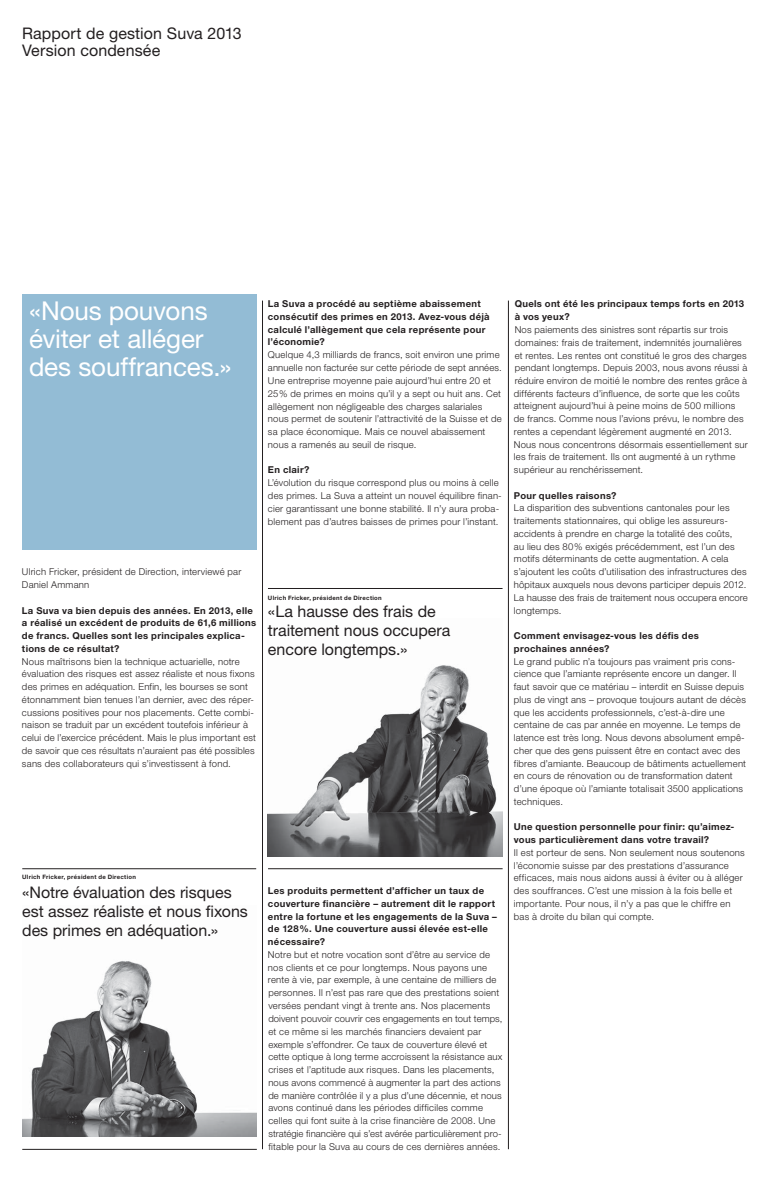
<style>
.page{position:relative;width:774px;height:1191px;background:#fff}
.page>*{position:absolute;margin:0;border:0;box-sizing:border-box;transform-origin:0 0}
.t1{font:26px/28px "Helvetica Neue LT Std";letter-spacing:-.005em;color:#fff}
.t2{font:16px/19px "Helvetica Neue LT Std";color:#231f20}
.t3{font:300 9.5px/12.8px "Helvetica Neue LT Std";letter-spacing:.025em;color:#231f20}
.t4{font:700 9.5px/12.8px "Helvetica Neue LT Std";letter-spacing:.03em;color:#231f20}
.t5{font:700 6px "Helvetica Neue LT Std";letter-spacing:.045em;color:#231f20}
</style>
<div class="page">
<div style="left:22px;top:295px;width:235px;height:255px;background:#93bcd5"></div>
<img style="left:268px;top:665px;width:235px;height:191px">
<hr style="left:268px;top:588px;width:235px;height:1px;background:#231f20">
<hr style="left:268px;top:869px;width:235px;height:1px;background:#231f20">
<img style="left:22px;top:961px;width:235px;height:175px">
<hr style="left:22px;top:869px;width:234px;height:1px;background:#231f20">
<hr style="left:22px;top:1149px;width:235px;height:1px;background:#231f20">
<hr style="left:262px;top:301px;width:1px;height:848px;background:#231f20">
<hr style="left:508px;top:301px;width:1px;height:848px;background:#231f20">
<h2 class="t2" style="left:22px;top:27px;width:221px;line-height:17px">Rapport de gestion Suva 2013<br>Version condensée</h2>
<h1 class="t1" style="left:29px;top:299px;width:204px">«Nous pouvons éviter et alléger des souffrances.»</h1>
<p class="t4" style="left:268px;top:298px;width:223px">La Suva a procédé au septième abaissement consécutif des primes en 2013. Avez-vous déjà calculé l’allègement que cela représente pour l’économie?</p>
<p class="t4" style="left:515px;top:299px;width:231px">Quels ont été les principaux temps forts en 2013 à vos yeux?</p>
<p class="t3" style="left:515px;top:324px;width:234px">Nos paiements des sinistres sont répartis sur trois domaines: frais de traitement, indemnités journalières et rentes. Les rentes ont constitué le gros des charges pendant longtemps. Depuis 2003, nous avons réussi à</p>
<p class="t3" style="left:268px;top:349px;width:235px">Quelque 4,3 milliards de francs, soit environ une prime annuelle non facturée sur cette période de sept années.</p>
<p class="t3" style="left:268px;top:375px;width:225px">Une entreprise moyenne paie aujourd’hui entre 20 et</p>
<p class="t3" style="left:515px;top:375px;width:234px">réduire environ de moitié le nombre des rentes grâce à</p>
<p class="t3" style="left:268px;top:388px;width:235px">25% de primes en moins qu’il y a sept ou huit ans. Cet allègement non négligeable des charges salariales nous permet de soutenir l’attractivité de la Suisse et de sa place économique. Mais ce nouvel abaissement nous a ramenés au seuil de risque.</p>
<p class="t4" style="left:268px;top:465px;width:43px">En clair?</p>
<p class="t3" style="left:268px;top:477px;width:235px">L’évolution du risque correspond plus ou moins à celle des primes. La Suva a atteint un nouvel équilibre finan&shy;cier garantissant une bonne stabilité. Il n’y aura proba&shy;blement pas d’autres baisses de primes pour l’instant.</p>
<p class="t3" style="left:514px;top:388px;width:236px">différents facteurs d’influence, de sorte que les coûts atteignent aujourd’hui à peine moins de 500 millions de francs. Comme nous l’avions prévu, le nombre des rentes a cependant légèrement augmenté en 2013.<br>Nous nous concentrons désormais essentiellement sur les frais de traitement. Ils ont augmenté à un rythme supérieur au renchérissement.</p>
<p class="t4" style="left:514px;top:490px;width:104px">Pour quelles raisons?</p>
<p class="t3" style="left:514px;top:503px;width:236px">La disparition des subventions cantonales pour les traitements stationnaires, qui oblige les assureurs&shy;accidents à prendre en charge la totalité des coûts,<br>au lieu des 80% exigés précédemment, est l’un des motifs déterminants de cette augmentation. A cela s’ajoutent les coûts d’utilisation des infrastructures des hôpitaux auxquels nous devons participer depuis 2012.<br>La hausse des frais de traitement nous occupera encore longtemps.</p>
<p class="t4" style="left:514px;top:630px;width:187px">Comment envisagez-vous les défis des prochaines années?</p>
<p class="t3" style="left:514px;top:656px;width:234px">Le grand public n’a toujours pas vraiment pris cons&shy;cience que l’amiante représente encore un danger. Il faut savoir que ce matériau – interdit en Suisse depuis plus de vingt ans – provoque toujours autant de décès que les accidents professionnels, c’est-à-dire une centaine de cas par année en moyenne. Le temps de latence est très long. Nous devons absolument empê&shy;cher que des gens puissent être en contact avec des fibres d’amiante. Beaucoup de bâtiments actuellement en cours de rénovation ou de transformation datent d’une époque où l’amiante totalisait 3500 applications techniques.</p>
<p class="t4" style="left:514px;top:821px;width:222px">Une question personnelle pour finir: qu’aimez&shy;vous particulièrement dans votre travail?</p>
<p class="t3" style="left:514px;top:847px;width:232px">Il est porteur de sens. Non seulement nous soutenons l’économie suisse par des prestations d’assurance efficaces, mais nous aidons aussi à éviter ou à alléger des souffrances. C’est une mission à la fois belle et importante. Pour nous, il n’y a pas que le chiffre en bas à droite du bilan qui compte.</p>
<p class="t3" style="left:22px;top:566px;width:221px">Ulrich Fricker, président de Direction, interviewé par<br>Daniel Ammann</p>
<p class="t4" style="left:22px;top:605px;width:236px">La Suva va bien depuis des années. En 2013, elle a réalisé un excédent de produits de 61,6 millions de francs. Quelles sont les principales explica&shy;tions de ce résultat?</p>
<p class="t3" style="left:22px;top:656px;width:236px">Nous maîtrisons bien la technique actuarielle, notre évaluation des risques est assez réaliste et nous fixons des primes en adéquation. Enfin, les bourses se sont étonnamment bien tenues l’an dernier, avec des réper&shy;cussions positives pour nos placements. Cette combi&shy;naison se traduit par un excédent toutefois inférieur à celui de l’exercice précédent. Mais le plus important est de savoir que ces résultats n’auraient pas été possibles sans des collaborateurs qui s’investissent à fond.</p>
<p class="t5" style="left:268px;top:596px;width:115px">Ulrich Fricker, président de Direction</p>
<h2 class="t2" style="left:268px;top:604px;width:184px">«La hausse des frais de traitement nous occupera encore longtemps.»</h2>
<p class="t5" style="left:22px;top:875px;width:115px">Ulrich Fricker, président de Direction</p>
<h2 class="t2" style="left:22px;top:884px;width:227px">«Notre évaluation des risques est assez réaliste et nous fixons des primes en adéquation.»</h2>
<p class="t4" style="left:268px;top:885px;width:231px">Les produits permettent d’afficher un taux de couverture financière – autrement dit le rapport entre la fortune et les engagements de la Suva – de 128%. Une couverture aussi élevée est-elle nécessaire?</p>
<p class="t3" style="left:268px;top:949px;width:230px">Notre but et notre vocation sont d’être au service de nos clients et ce pour longtemps. Nous payons une rente à vie, par exemple, à une centaine de milliers de</p>
<p class="t3" style="left:268px;top:988px;width:236px">personnes. Il n’est pas rare que des prestations soient versées pendant vingt à trente ans. Nos placements doivent pouvoir couvrir ces engagements en tout temps, et ce même si les marchés financiers devaient par exemple s’effondrer. Ce taux de couverture élevé et cette optique à long terme accroissent la résistance aux crises et l’aptitude aux risques. Dans les placements, nous avons commencé à augmenter la part des actions de manière contrôlée il y a plus d’une décennie, et nous avons continué dans les périodes difficiles comme celles qui font suite à la crise financière de 2008. Une stratégie financière qui s’est avérée particulièrement pro&shy;fitable pour la Suva au cours de ces dernières années.</p>
</div>
